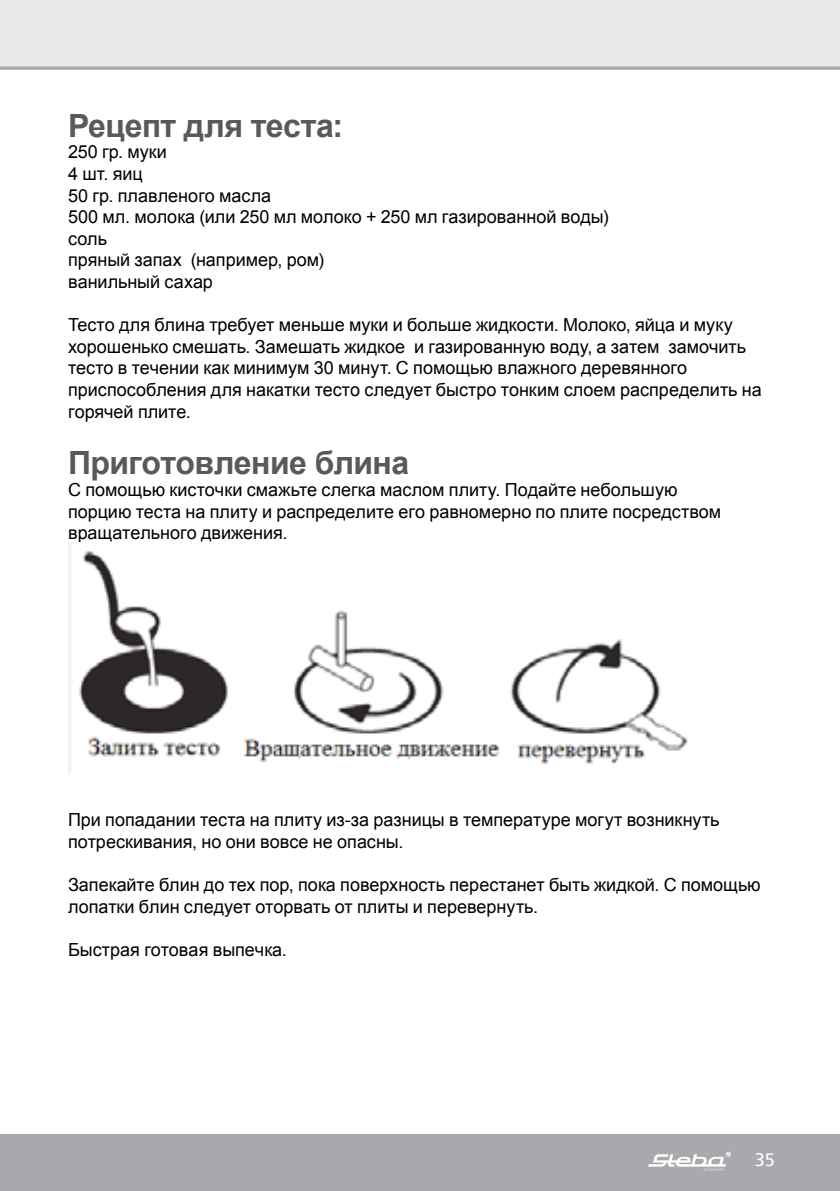
<style>
.page{position:relative;width:840px;height:1191px;background:#fff}
.page>*{position:absolute;margin:0;border:0;box-sizing:border-box;transform-origin:0 0}
.t1{font:700 32px "Arial";letter-spacing:-.015em;color:#58595b}
.t2{font:18px/21.6px "Arial";color:#000}
.t3{font:18px "Frutiger";color:#fff}
</style>
<div class="page">
<div style="left:0;top:0;width:839px;height:68px;background:#e7e8e8"></div>
<div style="left:0;top:1134px;width:839px;height:57px;background:#a7a9ac"></div>
<svg style="left:648px;top:1151px;width:82px;height:19px"></svg>
<svg style="left:0;top:66px;width:839px;height:4px;background:#b2b4b7"></svg>
<img style="left:68px;top:543px;width:620px;height:230px">
<h1 class="t1" style="left:68px;top:104px;width:276px">Рецепт для теста:</h1>
<p class="t2" style="left:68px;top:141px;width:542px">250 гр. муки<br>4 шт. яиц<br>50 гр. плавленого масла<br>500 мл. молока (или 250 мл молоко + 250 мл газированной воды) соль<br>пряный запах (например, ром)<br>ванильный сахар</p>
<p class="t2" style="left:68px;top:314px;width:694px">Тесто для блина требует меньше муки и больше жидкости. Молоко, яйца и муку хорошенько смешать. Замешать жидкое и газированную воду, а затем замочить тесто в течении как минимум 30 минут. С помощью влажного деревянного приспособления для накатки тесто следует быстро тонким слоем распределить на горячей плите.</p>
<h1 class="t1" style="left:68px;top:442px;width:342px">Приготовление блина</h1>
<p class="t2" style="left:68px;top:479px;width:654px">С помощью кисточки смажьте слегка маслом плиту. Подайте небольшую порцию теста на плиту и распределите его равномерно по плите посредством вращательного движения.</p>
<p class="t2" style="left:68px;top:809px;width:652px">При попадании теста на плиту из-за разницы в температуре могут возникнуть потрескивания, но они вовсе не опасны.</p>
<p class="t2" style="left:68px;top:874px;width:693px">Запекайте блин до тех пор, пока поверхность перестанет быть жидкой. С помощью лопатки блин следует оторвать от плиты и перевернуть.</p>
<p class="t2" style="left:68px;top:939px;width:220px">Быстрая готовая выпечка.</p>
<p class="t3" style="left:754px;top:1149px;width:22px">35</p>
</div>
